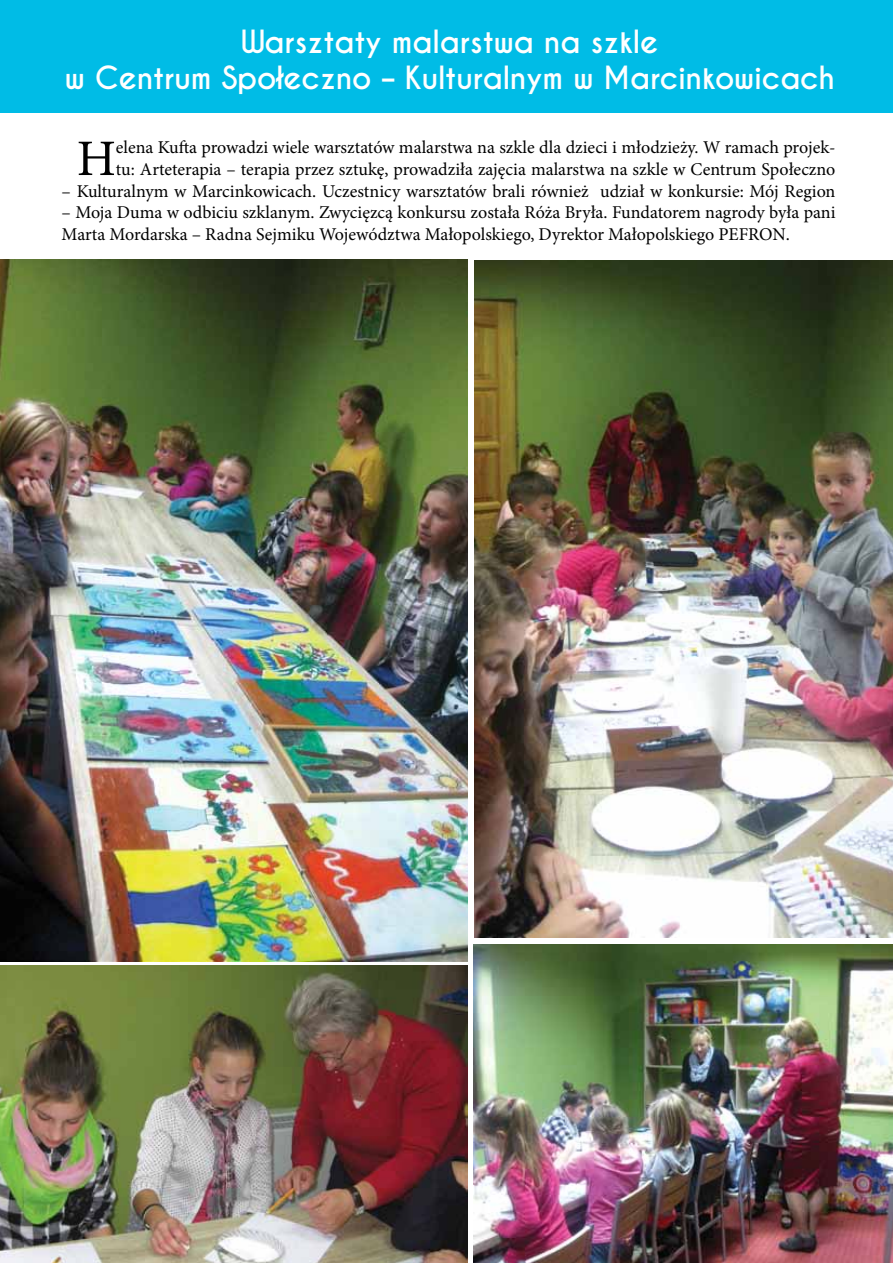
<style>
.page{position:relative;width:893px;height:1263px;background:#fff}
.page>*{position:absolute;margin:0;border:0;box-sizing:border-box;transform-origin:0 0}
.t1{font:51.3px "Minion Pro";color:#000}
.t2{font:700 30px/36px "Caviar Dreams";letter-spacing:-.01em;color:#fff;text-align:center}
.t3{font:18px/21.6px "Minion Pro";color:#000}
</style>
<div class="page">
<div style="left:0;top:0;width:893px;height:113px;background:#00bce6"></div>
<img style="left:0;top:259px;width:468px;height:702px">
<img style="left:0;top:965px;width:468px;height:298px">
<img style="left:474px;top:261px;width:419px;height:676px">
<img style="left:474px;top:944px;width:419px;height:319px">
<h2 class="t2" style="left:64px;top:24px;width:772px">Warsztaty malarstwa na szkle<br>w Centrum Społeczno – Kulturalnym w Marcinkowicach</h2>
<h1 class="t1" style="left:77px;top:124px;width:41px">H</h1>
<p class="t3" style="left:116px;top:137px;width:721px">elena Kufta prowadzi wiele warsztatów malarstwa na szkle dla dzieci i młodzieży. W ramach projek&shy;tu: Arteterapia – terapia przez sztukę, prowadziła zajęcia malarstwa na szkle w Centrum Społeczno</p>
<p class="t3" style="left:62px;top:180px;width:775px">– Kulturalnym w Marcinkowicach. Uczestnicy warsztatów brali również udział w konkursie: Mój Region</p>
<p class="t3" style="left:62px;top:202px;width:775px">– Moja Duma w odbiciu szklanym. Zwycięzcą konkursu została Róża Bryła. Fundatorem nagrody była pani<br>Marta Mordarska – Radna Sejmiku Województwa Małopolskiego, Dyrektor Małopolskiego PEFRON.</p>
</div>
